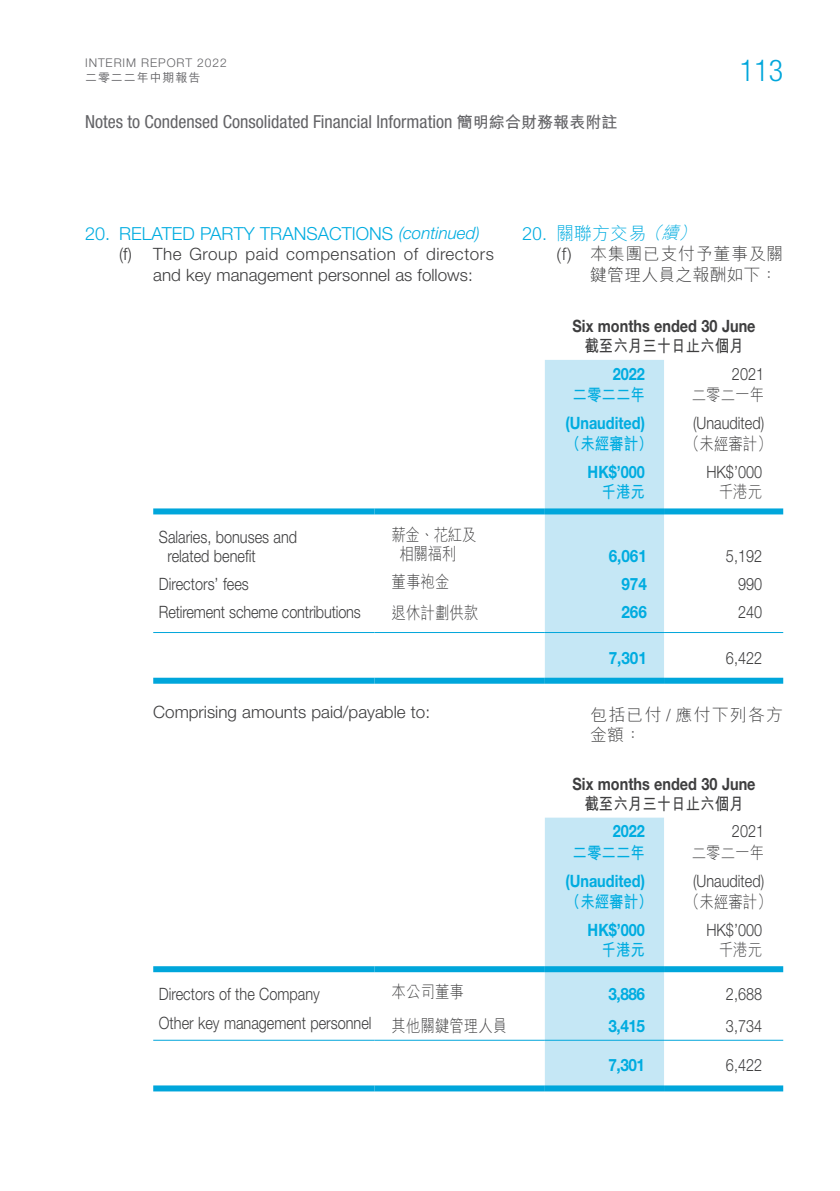
<style>
.page{position:relative;width:840px;height:1191px;background:#fff}
.page>*{position:absolute;margin:0;border:0;box-sizing:border-box;transform-origin:0 0}
.t1{font:300 condensed 30px "Helvetica Neue LT Std";color:#00a6db}
.t2{font:condensed 18px "Helvetica Neue LT Std";color:#636366}
.Int_12{font:300 18px "Helvetica Neue LT Std";color:#00ace0}
.Int_12-2{font:300 18px "M Hei HK";color:#00ace0}
.Body_Text{font:300 17px/19px "Helvetica Neue LT Std";color:#3e3e3f;scale:.85 1}
.Int_12-3{font:300 17px/20.4px "Helvetica Neue LT Std";color:#3e3e3f}
.Body_Text-2{font:300 17px "M Hei HK";color:#3e3e3f;scale:.85 1}
.Body_Text-3{font:700 17px "Helvetica Neue LT Std";color:#00ace0;scale:.85 1}
.Body_Text-4{font:700 17px "Helvetica Neue LT Std";color:#3e3e3f;scale:.85 1}
.Body_Text-5{font:700 17px "Helvetica Neue LT Std";color:#00ace0;scale:.9 1}
.Body_Text-6{font:700 17px "M Hei HK";color:#00ace0;scale:.85 1}
.Int_12-4{font:300 17px/20.4px "M Hei HK";letter-spacing:.035em;color:#3e3e3f}
.Body_Text-7{font:700 17px "M Hei HK";color:#3e3e3f;scale:.85 1}
.Int_12-5{font:300 17px/20.4px "M Hei HK";letter-spacing:.065em;color:#3e3e3f}
.Body_Text-8{font:300 17px/19px "M Hei HK";letter-spacing:-.03em;color:#3e3e3f;scale:.85 1}
.t3{font:300 12px "Helvetica Neue LT Std";letter-spacing:.075em;color:#636366}
.t4{font:500 12px "M Hei HK";letter-spacing:.075em;color:#636366}
.s1{font-family:"M Hei HK";font-weight:700;font-stretch:normal;font-size:16px}
.s2{font-style:italic;font-size:17px}
</style>
<div class="page">
<div style="left:544px;top:360px;width:119px;height:317px;background:#c5e7f5"></div>
<div style="left:153px;top:508px;width:221px;height:6px;background:#00a6db"></div>
<div style="left:374px;top:508px;width:170px;height:6px;background:#00a6db"></div>
<div style="left:544px;top:508px;width:119px;height:6px;background:#00a6db"></div>
<div style="left:663px;top:508px;width:119px;height:6px;background:#00a6db"></div>
<hr style="left:153px;top:632px;width:221px;height:1px;background:#00a6db">
<div style="left:153px;top:677px;width:221px;height:6px;background:#00a6db"></div>
<hr style="left:374px;top:632px;width:170px;height:1px;background:#00a6db">
<div style="left:374px;top:677px;width:170px;height:6px;background:#00a6db"></div>
<hr style="left:544px;top:632px;width:119px;height:1px;background:#00a6db">
<hr style="left:663px;top:632px;width:119px;height:1px;background:#00a6db">
<div style="left:544px;top:677px;width:119px;height:6px;background:#00a6db"></div>
<div style="left:663px;top:677px;width:119px;height:6px;background:#00a6db"></div>
<div style="left:544px;top:817px;width:119px;height:268px;background:#c5e7f5"></div>
<div style="left:153px;top:966px;width:221px;height:6px;background:#00a6db"></div>
<div style="left:374px;top:966px;width:170px;height:6px;background:#00a6db"></div>
<div style="left:544px;top:966px;width:119px;height:6px;background:#00a6db"></div>
<div style="left:663px;top:966px;width:119px;height:6px;background:#00a6db"></div>
<hr style="left:153px;top:1039px;width:221px;height:1px;background:#00a6db">
<div style="left:153px;top:1085px;width:221px;height:6px;background:#00a6db"></div>
<hr style="left:374px;top:1039px;width:170px;height:1px;background:#00a6db">
<div style="left:374px;top:1085px;width:170px;height:6px;background:#00a6db"></div>
<hr style="left:544px;top:1039px;width:119px;height:1px;background:#00a6db">
<hr style="left:663px;top:1039px;width:119px;height:1px;background:#00a6db">
<div style="left:544px;top:1085px;width:119px;height:6px;background:#00a6db"></div>
<div style="left:663px;top:1085px;width:119px;height:6px;background:#00a6db"></div>
<p class="t3" style="left:85px;top:56px;width:143px">INTERIM REPORT 2022</p>
<p class="t4" style="left:85px;top:68px;width:117px">二零二二年中期報告</p>
<h1 class="t1" style="left:739px;top:53px;width:45px">113</h1>
<p class="t2" style="left:85px;top:111px;width:533px">Notes to Condensed Consolidated Financial Information <span class="s1">簡明綜合財務報表附註</span></p>
<p class="Int_12" style="left:85px;top:222px;width:396px">20. RELATED PARTY TRANSACTIONS <span class="s2">(continued)</span></p>
<p class="Int_12-3" style="left:153px;top:244px;width:342px;text-indent:-34px">(f) The Group paid compensation of directors and key management personnel as follows:</p>
<p class="Body_Text" style="left:167px;top:526px;width:154px;text-indent:-9px">Salaries, bonuses and related benefit</p>
<p class="Body_Text-8" style="left:399px;top:524px;width:92px;text-indent:-8px">薪金、花紅及相關福利</p>
<p class="Int_12-2" style="left:522px;top:220px;width:181px">20. 關聯方交易<span class="s2">（續）</span></p>
<p class="Int_12-4" style="left:590px;top:243px;width:194px;text-indent:-34px">(f) 本集團已支付予董事及關鍵管理人員之報酬如下：</p>
<p class="Body_Text-4" style="left:572px;top:315px;width:217px">Six months ended 30 June</p>
<p class="Body_Text-7" style="left:584px;top:333px;width:189px">截至六月三十日止六個月</p>
<p class="Body_Text-3" style="left:612px;top:363px;width:39px">2022</p>
<p class="Body_Text-6" style="left:572px;top:382px;width:87px">二零二二年</p>
<p class="Body_Text" style="left:731px;top:364px;width:39px">2021</p>
<p class="Body_Text-2" style="left:691px;top:383px;width:86px">二零二一年</p>
<p class="Body_Text-3" style="left:565px;top:412px;width:95px">(Unaudited)</p>
<p class="Body_Text-6" style="left:565px;top:431px;width:104px">（未經審計）</p>
<p class="Body_Text-3" style="left:587px;top:461px;width:69px">HK$’000</p>
<p class="Body_Text-6" style="left:601px;top:479px;width:52px">千港元</p>
<p class="Body_Text" style="left:692px;top:413px;width:85px">(Unaudited)</p>
<p class="Body_Text-2" style="left:684px;top:432px;width:104px">（未經審計）</p>
<p class="Body_Text" style="left:706px;top:462px;width:67px">HK$’000</p>
<p class="Body_Text-2" style="left:718px;top:480px;width:52px">千港元</p>
<p class="Body_Text-5" style="left:608px;top:545px;width:44px">6,061</p>
<p class="Body_Text" style="left:725px;top:545px;width:44px">5,192</p>
<p class="Body_Text" style="left:159px;top:574px;width:107px">Directors’ fees</p>
<p class="Body_Text-2" style="left:391px;top:570px;width:69px">董事袍金</p>
<p class="Body_Text-5" style="left:621px;top:573px;width:30px">974</p>
<p class="Body_Text" style="left:737px;top:574px;width:30px">990</p>
<p class="Body_Text" style="left:159px;top:602px;width:239px">Retirement scheme contributions</p>
<p class="Body_Text-2" style="left:391px;top:601px;width:103px">退休計劃供款</p>
<p class="Body_Text-5" style="left:621px;top:601px;width:30px">266</p>
<p class="Body_Text" style="left:737px;top:602px;width:30px">240</p>
<p class="Body_Text-5" style="left:608px;top:647px;width:44px">7,301</p>
<p class="Body_Text" style="left:725px;top:648px;width:44px">6,422</p>
<p class="Int_12-3" style="left:153px;top:701px;width:278px">Comprising amounts paid/payable to:</p>
<p class="Int_12-5" style="left:590px;top:703px;width:194px">包括已付 / 應付下列各方金額：</p>
<p class="Body_Text-4" style="left:572px;top:773px;width:217px">Six months ended 30 June</p>
<p class="Body_Text-7" style="left:584px;top:791px;width:189px">截至六月三十日止六個月</p>
<p class="Body_Text-3" style="left:612px;top:821px;width:39px">2022</p>
<p class="Body_Text-6" style="left:572px;top:840px;width:87px">二零二二年</p>
<p class="Body_Text" style="left:731px;top:821px;width:39px">2021</p>
<p class="Body_Text-2" style="left:691px;top:840px;width:86px">二零二一年</p>
<p class="Body_Text-3" style="left:565px;top:870px;width:95px">(Unaudited)</p>
<p class="Body_Text-6" style="left:565px;top:889px;width:104px">（未經審計）</p>
<p class="Body_Text-3" style="left:587px;top:919px;width:69px">HK$’000</p>
<p class="Body_Text-6" style="left:601px;top:937px;width:52px">千港元</p>
<p class="Body_Text" style="left:692px;top:870px;width:85px">(Unaudited)</p>
<p class="Body_Text-2" style="left:684px;top:890px;width:104px">（未經審計）</p>
<p class="Body_Text" style="left:706px;top:919px;width:67px">HK$’000</p>
<p class="Body_Text-2" style="left:718px;top:937px;width:52px">千港元</p>
<p class="Body_Text" style="left:159px;top:984px;width:191px">Directors of the Company</p>
<p class="Body_Text-2" style="left:391px;top:980px;width:86px">本公司董事</p>
<p class="Body_Text-5" style="left:608px;top:983px;width:42px">3,886</p>
<p class="Body_Text" style="left:725px;top:984px;width:44px">2,688</p>
<p class="Body_Text" style="left:159px;top:1012px;width:251px">Other key management personnel</p>
<p class="Body_Text-2" style="left:391px;top:1014px;width:138px">其他關鍵管理人員</p>
<p class="Body_Text-5" style="left:608px;top:1015px;width:42px">3,415</p>
<p class="Body_Text" style="left:725px;top:1015px;width:44px">3,734</p>
<p class="Body_Text-5" style="left:608px;top:1054px;width:42px">7,301</p>
<p class="Body_Text" style="left:725px;top:1055px;width:44px">6,422</p>
</div>
